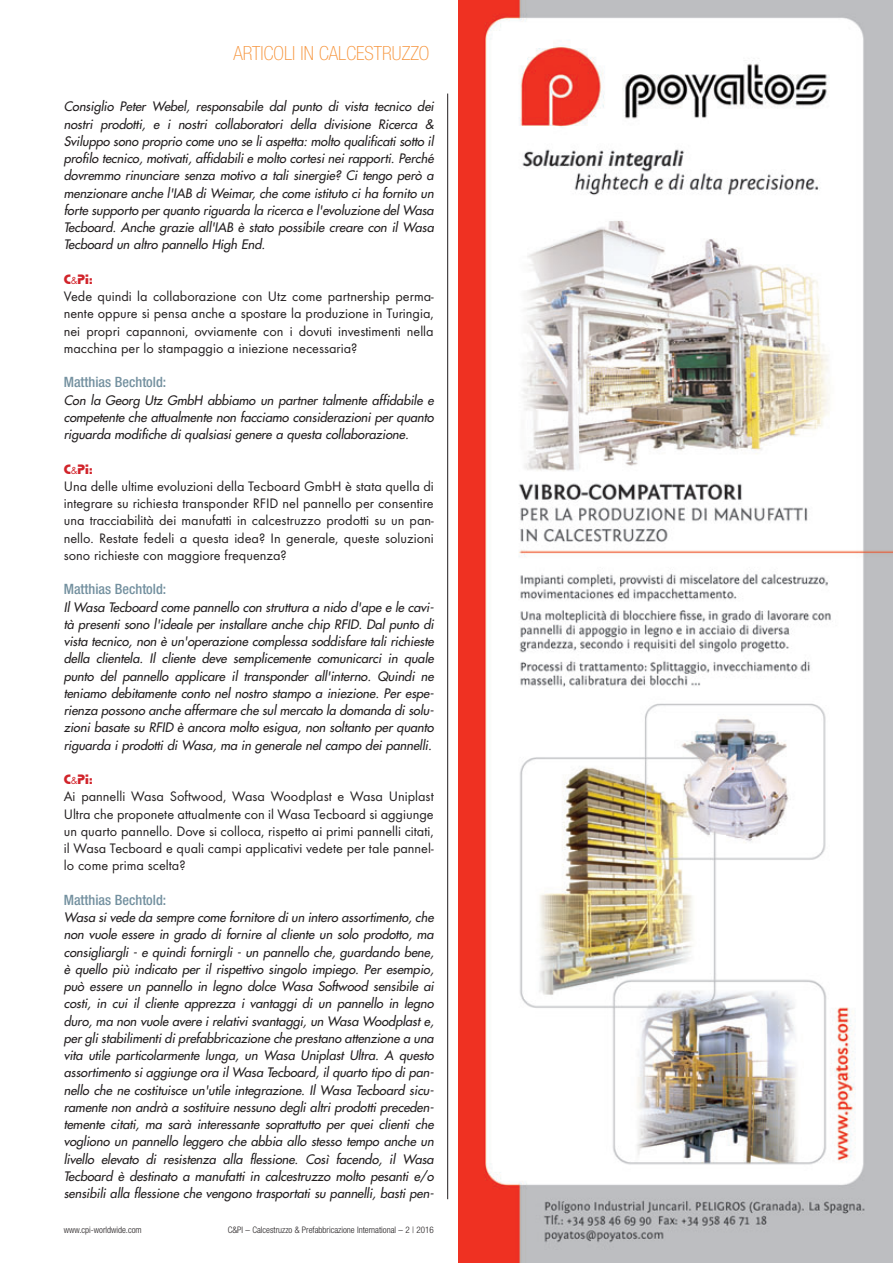
<style>
.page{position:relative;width:893px;height:1263px;background:#fff}
.page>*{position:absolute;margin:0;border:0;box-sizing:border-box;transform-origin:0 0}
.t1{font:100 condensed 19.5px "Helvetica Neue";color:#f69238}
.t2{font:14.25px/17.2px "Futura T";color:#231f20;text-align:justify}
.t3{font:500 condensed 14.25px "Helvetica Neue";color:#73909f}
.t4{font:14.25px "Stop D";color:#d1232a}
.t5{font:italic 12.75px/17.2px "Futura";letter-spacing:-.005em;color:#231f20;text-align:justify}
.t6{font:300 condensed 9px "Helvetica Neue";color:#231f20}
.s1{font-family:"Futura T";font-size:10.5px}
</style>
<div class="page">
<img style="left:459px;top:0;width:434px;height:1263px">
<hr style="left:447px;top:94px;width:1px;height:1105px;background:#231f20">
<h1 class="t1" style="left:234px;top:46px;width:197px">ARTICOLI IN CALCESTRUZZO</h1>
<p class="t5" style="left:64px;top:99px;width:374px;text-align:left">Consiglio Peter Webel, responsabile dal punto di vista tecnico dei nostri prodotti, e i nostri collaboratori della divisione Ricerca &amp; Sviluppo sono proprio come uno se li aspetta: molto qualificati sotto il profilo tecnico, motivati, affidabili e molto cortesi nei rapporti. Perché dovremmo rinunciare senza motivo a tali sinergie? Ci tengo però a menzionare anche l'IAB di Weimar, che come istituto ci ha fornito un forte supporto per quanto riguarda la ricerca e l'evoluzione del Wasa Tecboard. Anche grazie all'IAB è stato possibile creare con il Wasa Tecboard un altro pannello High End.</p>
<p class="t4" style="left:64px;top:274px;width:31px">C<span class="s1">&amp;</span>PI:</p>
<p class="t2" style="left:64px;top:289px;width:371px">Vede quindi la collaborazione con Utz come partnership perma&shy;nente oppure si pensa anche a spostare la produzione in Turingia, nei propri capannoni, ovviamente con i dovuti investimenti nella macchina per lo stampaggio a iniezione necessaria?</p>
<p class="t3" style="left:64px;top:377px;width:104px">Matthias Bechtold:</p>
<p class="t5" style="left:64px;top:392px;width:374px">Con la Georg Utz GmbH abbiamo un partner talmente affidabile e competente che attualmente non facciamo considerazioni per quanto riguarda modifiche di qualsiasi genere a questa collaborazione.</p>
<p class="t4" style="left:64px;top:464px;width:31px">C<span class="s1">&amp;</span>PI:</p>
<p class="t2" style="left:64px;top:479px;width:372px">Una delle ultime evoluzioni della Tecboard GmbH è stata quella di integrare su richiesta transponder RFID nel pannello per consentire una tracciabilità dei manufatti in calcestruzzo prodotti su un pan&shy;nello. Restate fedeli a questa idea? In generale, queste soluzioni sono richieste con maggiore frequenza?</p>
<p class="t3" style="left:64px;top:584px;width:104px">Matthias Bechtold:</p>
<p class="t5" style="left:64px;top:599px;width:374px">Il Wasa Tecboard come pannello con struttura a nido d'ape e le cavi&shy;tà presenti sono l'ideale per installare anche chip RFID. Dal punto di vista tecnico, non è un'operazione complessa soddisfare tali richieste della clientela. Il cliente deve semplicemente comunicarci in quale punto del pannello applicare il transponder all'interno. Quindi ne teniamo debitamente conto nel nostro stampo a iniezione. Per espe&shy;rienza possono anche affermare che sul mercato la domanda di solu&shy;zioni basate su RFID è ancora molto esigua, non soltanto per quanto riguarda i prodotti di Wasa, ma in generale nel campo dei pannelli.</p>
<p class="t4" style="left:64px;top:775px;width:31px">C<span class="s1">&amp;</span>PI:</p>
<p class="t2" style="left:64px;top:789px;width:371px">Ai pannelli Wasa Softwood, Wasa Woodplast e Wasa Uniplast Ultra che proponete attualmente con il Wasa Tecboard si aggiunge un quarto pannello. Dove si colloca, rispetto ai primi pannelli citati, il Wasa Tecboard e quali campi applicativi vedete per tale pannel&shy;lo come prima scelta?</p>
<p class="t3" style="left:64px;top:895px;width:104px">Matthias Bechtold:</p>
<p class="t5" style="left:64px;top:910px;width:374px">Wasa si vede da sempre come fornitore di un intero assortimento, che non vuole essere in grado di fornire al cliente un solo prodotto, ma consigliargli - e quindi fornirgli - un pannello che, guardando bene, è quello più indicato per il rispettivo singolo impiego. Per esempio, può essere un pannello in legno dolce Wasa Softwood sensibile ai costi, in cui il cliente apprezza i vantaggi di un pannello in legno duro, ma non vuole avere i relativi svantaggi, un Wasa Woodplast e, per gli stabilimenti di prefabbricazione che prestano attenzione a una vita utile particolarmente lunga, un Wasa Uniplast Ultra. A questo assortimento si aggiunge ora il Wasa Tecboard, il quarto tipo di pan&shy;nello che ne costituisce un'utile integrazione. Il Wasa Tecboard sicu&shy;ramente non andrà a sostituire nessuno degli altri prodotti preceden&shy;temente citati, ma sarà interessante soprattutto per quei clienti che vogliono un pannello leggero che abbia allo stesso tempo anche un livello elevato di resistenza alla flessione. Così facendo, il Wasa Tecboard è destinato a manufatti in calcestruzzo molto pesanti e/o sensibili alla flessione che vengono trasportati su pannelli, basti pen-</p>
<p class="t6" style="left:64px;top:1226px;width:80px">www.cpi-worldwide.com</p>
<p class="t6" style="left:228px;top:1226px;width:208px">C&amp;PI – Calcestruzzo &amp; Prefabbricazione International – 2 | 2016</p>
</div>
